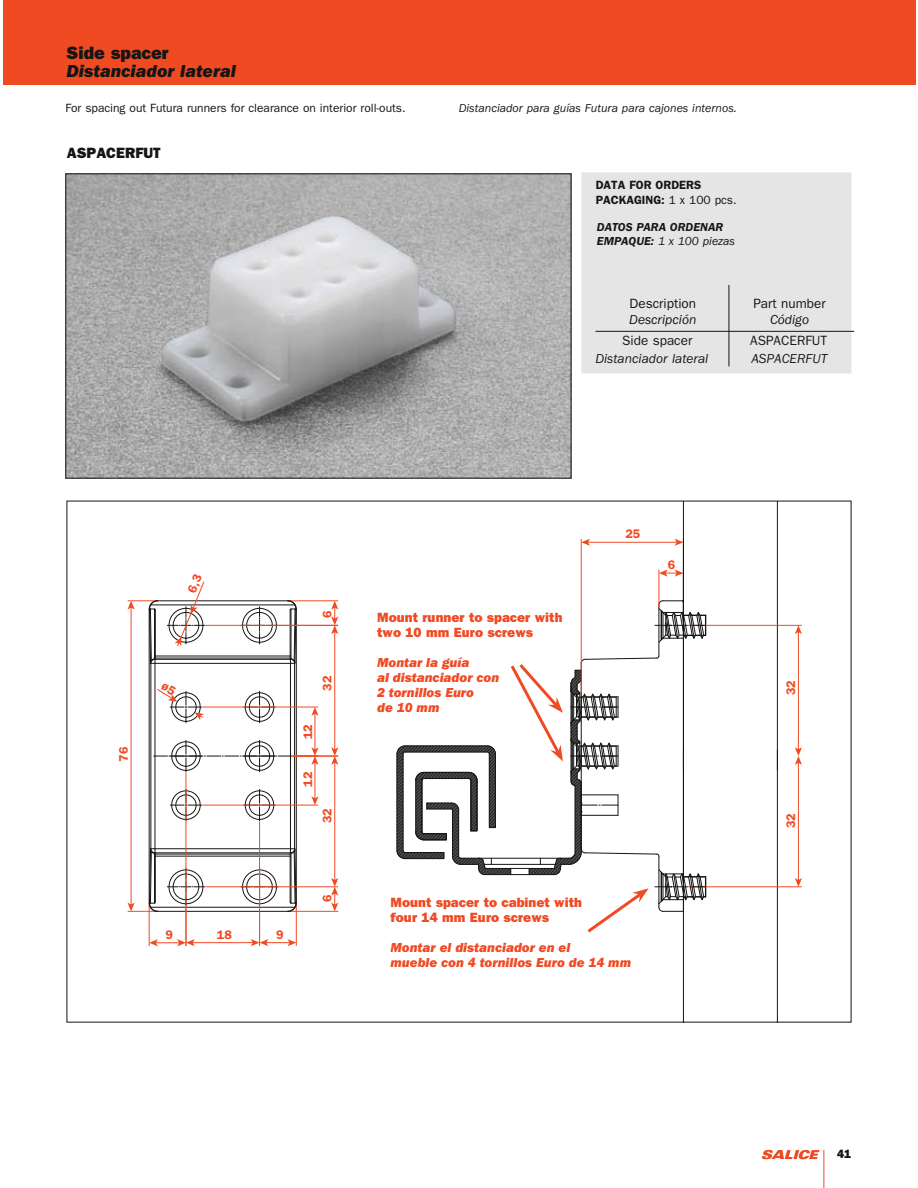
<style>
.page{position:relative;width:918px;height:1188px;background:#fff}
.page>*{position:absolute;margin:0;border:0;box-sizing:border-box;transform-origin:0 0}
.t1{font:18px "ITC Franklin Gothic Std Hvy It";color:#151614}
.t2{font:18px "ITC Franklin Gothic Std Hvy";color:#151614}
.t3{font:15px "ITC Franklin Gothic Std Hvy";color:#151614}
.t4{font:13.5px/15px "ITC Franklin Gothic Std Hvy It";color:#f04a23}
.t5{font:13.5px/15px "ITC Franklin Gothic Std Hvy";color:#f04a23}
.t6{font:italic 13.5px "ITC Franklin Gothic Std";color:#1a1918}
.t7{font:13.5px "ITC Franklin Gothic Std";color:#151614}
.t8{font:13.5px "ITC Franklin Gothic Std";color:#1a1918}
.t9{font:italic 13.5px "ITC Franklin Gothic Std";color:#151614}
.t10{font:600 12.45px "ITC Franklin Gothic Std";color:#f04a23}
.t11{font:12px "ITC Franklin Gothic Std";color:#151614}
.t12{font:italic 12px "ITC Franklin Gothic Std";color:#1a1918}
.t13{font:italic 600 12px/14.4px "ITC Franklin Gothic Std";color:#151614}
.t14{font:600 12px/14.4px "ITC Franklin Gothic Std";color:#151614}
.t15{font:12px "ITC Franklin Gothic Std Hvy";color:#151614}
.s1{font-weight:400}
</style>
<div class="page">
<div style="left:3px;top:0;width:912px;height:85px;background:#f04a23"></div>
<img style="left:67px;top:175px;width:502px;height:302px">
<div style="left:65px;top:173px;width:506px;height:306px;border:1px solid #151614"></div>
<hr style="left:777px;top:750px;width:1px;height:272px;background:#151614">
<hr style="left:777px;top:501px;width:1px;height:269px;background:#151614">
<hr style="left:683px;top:897px;width:1px;height:125px;background:#151614">
<hr style="left:683px;top:501px;width:1px;height:114px;background:#151614">
<svg style="left:659px;top:569px;width:24px;height:8px"></svg>
<hr style="left:658px;top:570px;width:1px;height:38px;background:#f04a23">
<hr style="left:587px;top:542px;width:90px;height:1px;background:#f04a23">
<svg style="left:675px;top:539px;width:8px;height:7px"></svg>
<svg style="left:582px;top:539px;width:8px;height:7px"></svg>
<hr style="left:581px;top:539px;width:1px;height:154px;background:#f04a23">
<hr style="left:334px;top:762px;width:1px;height:119px;background:#f04a23">
<hr style="left:334px;top:632px;width:1px;height:118px;background:#f04a23">
<svg style="left:331px;top:747px;width:7px;height:18px"></svg>
<hr style="left:293px;top:756px;width:45px;height:1px;background:#f04a23">
<hr style="left:192px;top:942px;width:61px;height:1px;background:#f04a23">
<svg style="left:150px;top:939px;width:45px;height:7px"></svg>
<hr style="left:186px;top:907px;width:1px;height:39px;background:#f04a23">
<hr style="left:149px;top:904px;width:1px;height:42px;background:#f04a23">
<svg style="left:331px;top:601px;width:7px;height:33px"></svg>
<hr style="left:206px;top:625px;width:132px;height:1px;background:#f04a23">
<hr style="left:289px;top:600px;width:49px;height:1px;background:#f04a23">
<svg style="left:331px;top:878px;width:7px;height:33px"></svg>
<hr style="left:206px;top:886px;width:132px;height:1px;background:#f04a23">
<hr style="left:289px;top:911px;width:49px;height:1px;background:#f04a23">
<hr style="left:798px;top:632px;width:1px;height:118px;background:#f04a23">
<svg style="left:795px;top:625px;width:7px;height:9px"></svg>
<hr style="left:688px;top:625px;width:113px;height:1px;background:#f04a23">
<hr style="left:798px;top:762px;width:1px;height:119px;background:#f04a23">
<svg style="left:795px;top:747px;width:7px;height:18px"></svg>
<svg style="left:795px;top:878px;width:7px;height:9px"></svg>
<hr style="left:688px;top:886px;width:113px;height:1px;background:#f04a23">
<svg style="left:251px;top:939px;width:45px;height:7px"></svg>
<hr style="left:296px;top:903px;width:1px;height:43px;background:#f04a23">
<hr style="left:259px;top:868px;width:1px;height:78px;background:#f04a23">
<hr style="left:131px;top:607px;width:1px;height:298px;background:#f04a23">
<svg style="left:128px;top:903px;width:7px;height:8px"></svg>
<svg style="left:128px;top:601px;width:7px;height:9px"></svg>
<hr style="left:128px;top:911px;width:30px;height:1px;background:#f04a23">
<hr style="left:128px;top:600px;width:30px;height:1px;background:#f04a23">
<div style="left:581px;top:172px;width:270px;height:201px;background:#e5e5e5"></div>
<hr style="left:729px;top:285px;width:1px;height:81px;background:#151614">
<hr style="left:595px;top:331px;width:259px;height:1px;background:#151614">
<svg style="left:396px;top:600px;width:311px;height:335px"></svg>
<hr style="left:823px;top:1150px;width:1px;height:38px;background:#f04a23">
<svg style="left:762px;top:1150px;width:58px;height:9px"></svg>
<svg style="left:148px;top:581px;width:171px;height:331px"></svg>
<h1 class="t2" style="left:67px;top:46px;width:104px">Side spacer</h1>
<h1 class="t1" style="left:67px;top:64px;width:171px">Distanciador lateral</h1>
<p class="t11" style="left:65px;top:104px;width:342px">For spacing out Futura runners for clearance on interior roll-outs.</p>
<p class="t12" style="left:459px;top:104px;width:280px">Distanciador para guías Futura para cajones internos.</p>
<p class="t3" style="left:67px;top:148px;width:95px">ASPACERFUT</p>
<p class="t14" style="left:596px;top:179px;width:143px">DATA FOR ORDERS<br>PACKAGING: <span class="s1">1 x 100 pcs.</span></p>
<p class="t13" style="left:597px;top:220px;width:140px">DATOS PARA ORDENAR<br>EMPAQUE: <span class="s1">1 x 100 piezas</span></p>
<p class="t7" style="left:630px;top:298px;width:68px">Description</p>
<p class="t9" style="left:629px;top:314px;width:69px">Descripción</p>
<p class="t7" style="left:753px;top:298px;width:74px">Part number</p>
<p class="t9" style="left:770px;top:314px;width:40px">Código</p>
<p class="t8" style="left:622px;top:335px;width:72px">Side spacer</p>
<p class="t8" style="left:750px;top:335px;width:79px">ASPACERFUT</p>
<p class="t6" style="left:595px;top:353px;width:114px">Distanciador lateral</p>
<p class="t6" style="left:751px;top:353px;width:77px">ASPACERFUT</p>
<p class="t10" style="left:119px;top:762px;width:16px;rotate:-90deg">76</p>
<p class="t10" style="left:165px;top:930px;width:9px">9</p>
<p class="t10" style="left:217px;top:930px;width:16px">18</p>
<p class="t10" style="left:323px;top:618px;width:9px;rotate:-90deg">6</p>
<p class="t10" style="left:323px;top:691px;width:16px;rotate:-90deg">32</p>
<p class="t10" style="left:303px;top:739px;width:16px;rotate:-90deg">12</p>
<p class="t10" style="left:303px;top:787px;width:16px;rotate:-90deg">12</p>
<p class="t10" style="left:323px;top:823px;width:16px;rotate:-90deg">32</p>
<p class="t10" style="left:276px;top:930px;width:9px">9</p>
<p class="t10" style="left:323px;top:902px;width:9px;rotate:-90deg">6</p>
<p class="t5" style="left:377px;top:611px;width:187px">Mount runner to spacer with two 10 mm Euro screws</p>
<p class="t4" style="left:377px;top:655px;width:124px">Montar la guía<br>al distanciador con<br>2 tornillos Euro<br>de 10 mm</p>
<p class="t10" style="left:625px;top:529px;width:16px">25</p>
<p class="t10" style="left:668px;top:560px;width:9px">6</p>
<p class="t5" style="left:390px;top:896px;width:193px">Mount spacer to cabinet with four 14 mm Euro screws</p>
<p class="t4" style="left:390px;top:941px;width:242px">Montar el distanciador en el<br>mueble con 4 tornillos Euro de 14 mm</p>
<p class="t10" style="left:786px;top:695px;width:16px;rotate:-90deg">32</p>
<p class="t10" style="left:786px;top:828px;width:16px;rotate:-90deg">32</p>
<p class="t15" style="left:837px;top:1149px;width:16px">41</p>
</div>
